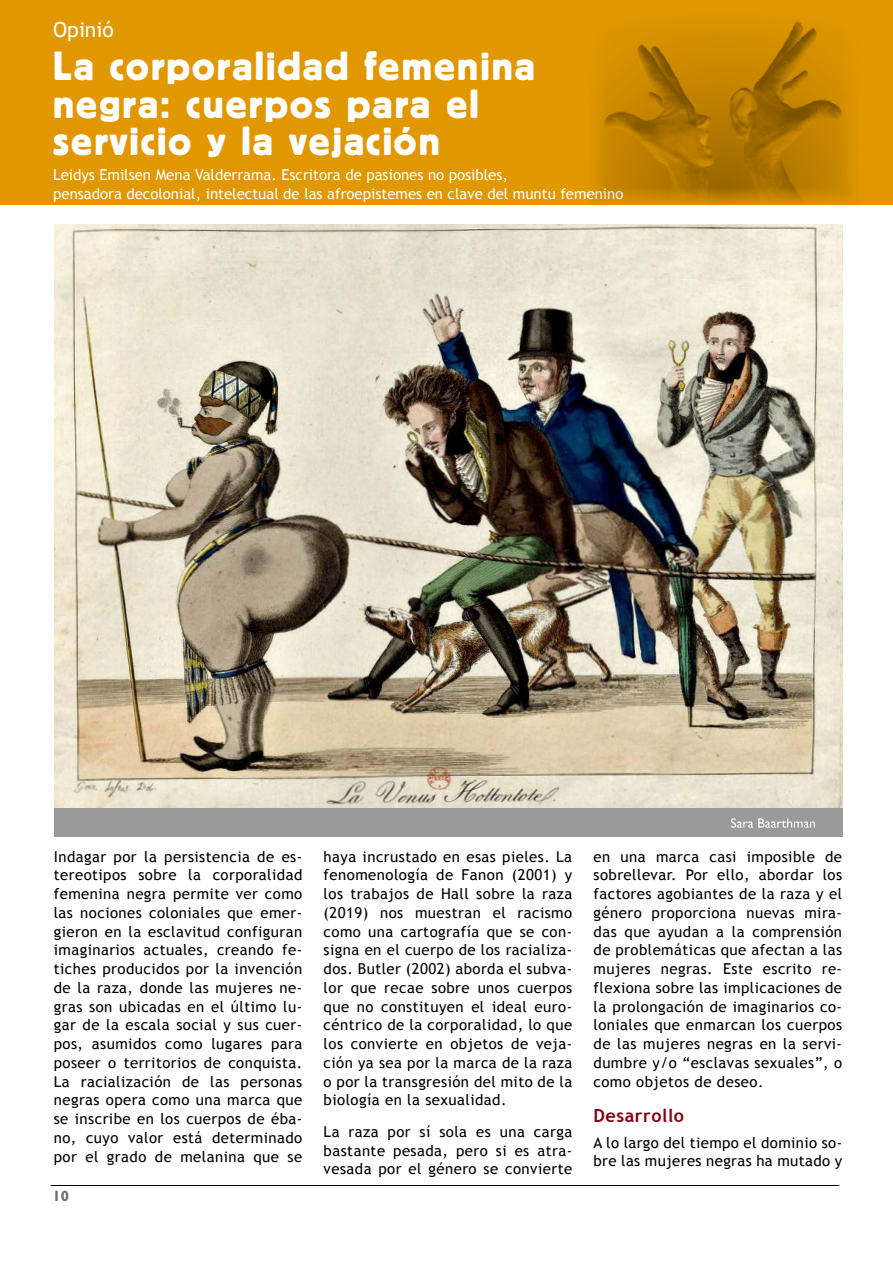
<style>
.page{position:relative;width:893px;height:1263px;background:#fff}
.page>*{position:absolute;margin:0;border:0;box-sizing:border-box;transform-origin:0 0}
.t1{font:40.5px/37.5px "Block BE";letter-spacing:.05em;color:#fff}
.t2{font:21px "Trebuchet MS";color:#fff}
.t3{font:700 18px "Trebuchet MS";letter-spacing:.03em;color:#820210}
.t4{font:15px/18.8px "Trebuchet MS";letter-spacing:.03em;color:#000;text-align:justify}
.t5{font:15px/19.5px "Trebuchet MS";color:#fff}
.t6{font:700 15px "M Gill Sans";color:#707070}
</style>
<div class="page">
<svg style="left:51px;top:1185px;width:788px;height:1px"></svg>
<div style="left:0;top:0;width:893px;height:205px;background:#e09700"></div>
<img style="left:597px;top:21px;width:254px;height:182px">
<img style="left:54px;top:225px;width:788px;height:583px">
<div style="left:54px;top:808px;width:788px;height:29px;background:#9a9a9a"></div>
<svg style="left:731px;top:818px;width:84px;height:10px"></svg>
<h2 class="t2" style="left:53px;top:18px;width:62px">Opinió</h2>
<h1 class="t1" style="left:53px;top:46px;width:483px">La corporalidad femenina negra: cuerpos para el servicio y la vejación</h1>
<p class="t5" style="left:53px;top:165px;width:572px">Leidys Emilsen Mena Valderrama. Escritora de pasiones no posibles,<br>pensadora decolonial, intelectual de las afroepistemes en clave del muntu femenino</p>
<p class="t4" style="left:54px;top:847px;width:250px">Indagar por la persistencia de es&shy;tereotipos sobre la corporalidad femenina negra permite ver como las nociones coloniales que emer&shy;gieron en la esclavitud configuran imaginarios actuales, creando fe&shy;tiches producidos por la invención de la raza, donde las mujeres ne&shy;gras son ubicadas en el último lu&shy;gar de la escala social y sus cuer&shy;pos, asumidos como lugares para poseer o territorios de conquista.<br>La racialización de las personas negras opera como una marca que se inscribe en los cuerpos de éba&shy;no, cuyo valor está determinado por el grado de melanina que se</p>
<p class="t4" style="left:324px;top:847px;width:250px">haya incrustado en esas pieles. La fenomenología de Fanon (2001) y los trabajos de Hall sobre la raza (2019) nos muestran el racismo como una cartografía que se con&shy;signa en el cuerpo de los racializa&shy;dos. Butler (2002) aborda el subva&shy;lor que recae sobre unos cuerpos que no constituyen el ideal euro&shy;céntrico de la corporalidad, lo que los convierte en objetos de veja&shy;ción ya sea por la marca de la raza o por la transgresión del mito de la biología en la sexualidad.</p>
<p class="t4" style="left:324px;top:1122px;width:250px">La raza por sí sola es una carga bastante pesada, pero si es atra&shy;vesada por el género se convierte</p>
<p class="t6" style="left:53px;top:1187px;width:18px">10</p>
<p class="t4" style="left:593px;top:847px;width:250px">en una marca casi imposible de sobrellevar. Por ello, abordar los factores agobiantes de la raza y el género proporciona nuevas mira&shy;das que ayudan a la comprensión de problemáticas que afectan a las mujeres negras. Este escrito re&shy;flexiona sobre las implicaciones de la prolongación de imaginarios co&shy;loniales que enmarcan los cuerpos de las mujeres negras en la servi&shy;dumbre y/o “esclavas sexuales”, o como objetos de deseo.</p>
<p class="t3" style="left:593px;top:1104px;width:92px">Desarrollo</p>
<p class="t4" style="left:593px;top:1134px;width:250px;line-height:18px">A lo largo del tiempo el dominio so&shy;bre las mujeres negras ha mutado y</p>
</div>
